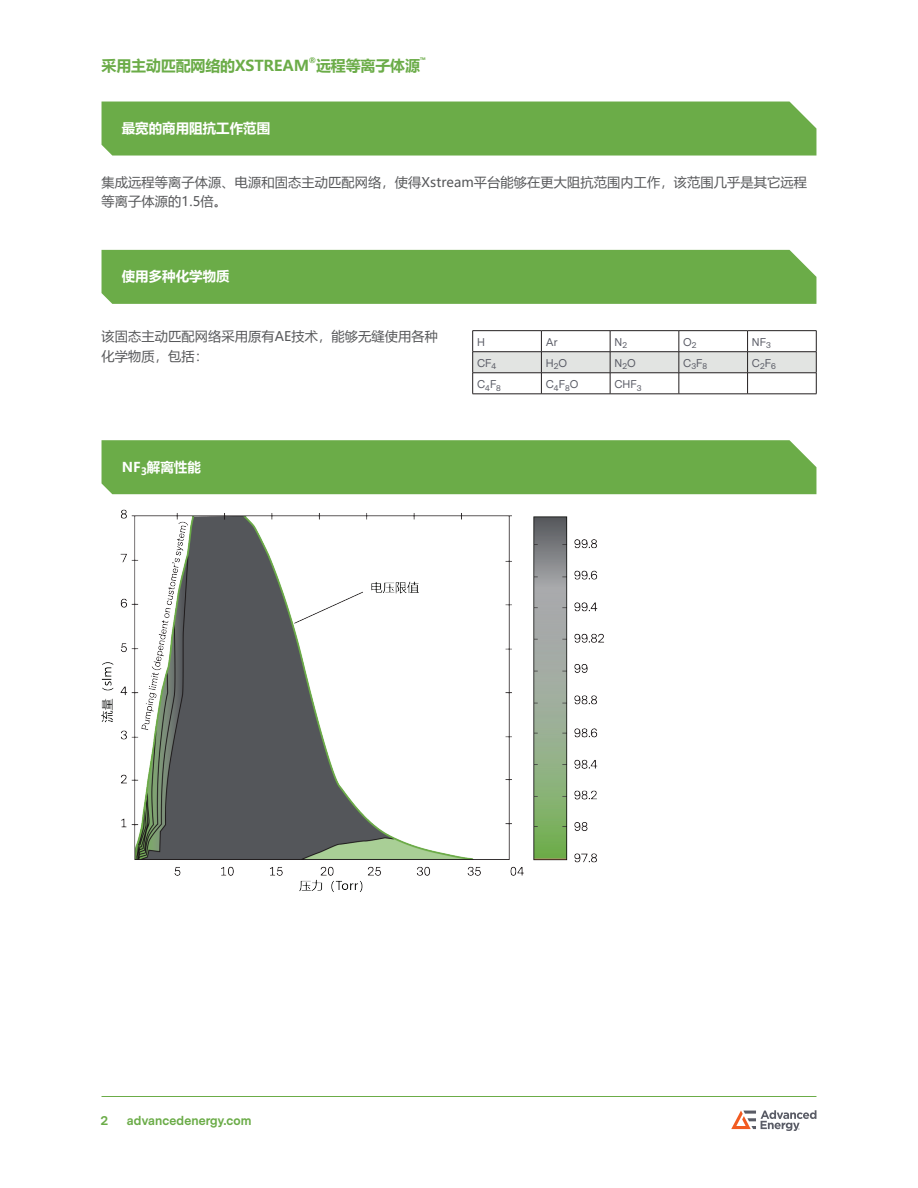
<style>
.page{position:relative;width:918px;height:1188px;background:#fff}
.page>*{position:absolute;margin:0;border:0;box-sizing:border-box;transform-origin:0 0}
.t1{font:700 15px "Microsoft Ya Hei UI";letter-spacing:-.01em;color:#6bac48}
.Heading_1{font:700 13.5px "Microsoft Ya Hei UI";color:#fff}
.Body___normal{font:13.2px/19.8px "Microsoft Ya Hei UI";letter-spacing:.01em;color:#57585a}
.t2{font:700 12px "Messina Sans";letter-spacing:.01em;color:#6bac48}
.table_text{font:10.5px "Messina Sans";letter-spacing:.01em;color:#5a5c66}
.t3{font:700 7.5px "Microsoft Ya Hei UI";color:#6bac48}
</style>
<div class="page">
<hr style="left:102px;top:1096px;width:714px;height:1px;background:#6bac48">
<svg style="left:731px;top:1110px;width:85px;height:21px"></svg>
<div style="left:102px;top:102px;width:714px;height:54px;background:#6bac48"></div>
<div style="left:102px;top:250px;width:714px;height:54px;background:#6bac48"></div>
<hr style="left:472px;top:394px;width:69px;height:1px;background:#231f20">
<hr style="left:541px;top:394px;width:69px;height:1px;background:#231f20">
<hr style="left:610px;top:394px;width:69px;height:1px;background:#231f20">
<hr style="left:679px;top:394px;width:69px;height:1px;background:#231f20">
<hr style="left:748px;top:394px;width:68px;height:1px;background:#231f20">
<hr style="left:472px;top:330px;width:69px;height:1px;background:#231f20">
<hr style="left:541px;top:330px;width:69px;height:1px;background:#231f20">
<hr style="left:610px;top:330px;width:69px;height:1px;background:#231f20">
<hr style="left:679px;top:330px;width:69px;height:1px;background:#231f20">
<hr style="left:748px;top:330px;width:68px;height:1px;background:#231f20">
<svg style="left:472px;top:331px;width:345px;height:63px"></svg>
<hr style="left:472px;top:351px;width:69px;height:1px;background:#231f20">
<hr style="left:541px;top:351px;width:69px;height:1px;background:#231f20">
<hr style="left:610px;top:351px;width:69px;height:1px;background:#231f20">
<hr style="left:679px;top:351px;width:69px;height:1px;background:#231f20">
<hr style="left:748px;top:351px;width:68px;height:1px;background:#231f20">
<div style="left:102px;top:440px;width:714px;height:54px;background:#6bac48"></div>
<img style="left:102px;top:509px;width:502px;height:383px">
<p class="t1" style="left:102px;top:55px;width:209px">采用主动匹配网络的XSTREAM</p>
<p class="t3" style="left:309px;top:55px;width:9px">®</p>
<p class="t1" style="left:316px;top:55px;width:106px">远程等离子体源</p>
<p class="t3" style="left:420px;top:55px;width:8px">™</p>
<p class="Heading_1" style="left:122px;top:119px;width:150px">最宽的商用阻抗工作范围</p>
<p class="Body___normal" style="left:102px;top:172px;width:707px">集成远程等离子体源、电源和固态主动匹配网络，使得Xstream平台能够在更大阻抗范围内工作，该范围几乎是其它远程等离子体源的1.5倍。</p>
<p class="Heading_1" style="left:122px;top:267px;width:109px">使用多种化学物质</p>
<p class="Body___normal" style="left:102px;top:326px;width:338px">该固态主动匹配网络采用原有AE技术，能够无缝使用各种化学物质，包括：</p>
<p class="table_text" style="left:477px;top:335px;width:9px">H</p>
<p class="table_text" style="left:546px;top:335px;width:13px">Ar</p>
<p class="table_text" style="left:614px;top:335px;width:14px">N<sub>2</sub></p>
<p class="table_text" style="left:683px;top:335px;width:15px">O<sub>2</sub></p>
<p class="table_text" style="left:752px;top:335px;width:20px">NF<sub>3</sub></p>
<p class="table_text" style="left:477px;top:356px;width:21px">CF<sub>4</sub></p>
<p class="table_text" style="left:546px;top:356px;width:23px">H<sub>2</sub>O</p>
<p class="table_text" style="left:614px;top:356px;width:23px">N<sub>2</sub>O</p>
<p class="table_text" style="left:683px;top:356px;width:26px">C<sub>3</sub>F<sub>8</sub></p>
<p class="table_text" style="left:752px;top:356px;width:26px">C<sub>2</sub>F<sub>6</sub></p>
<p class="table_text" style="left:477px;top:377px;width:26px">C<sub>4</sub>F<sub>8</sub></p>
<p class="table_text" style="left:546px;top:377px;width:34px">C<sub>4</sub>F<sub>8</sub>O</p>
<p class="table_text" style="left:614px;top:377px;width:29px">CHF<sub>3</sub></p>
<p class="Heading_1" style="left:122px;top:458px;width:81px">NF<sub>3</sub>解离性能</p>
<p class="t2" style="left:101px;top:1113px;width:9px">2</p>
<p class="t2" style="left:127px;top:1113px;width:126px">advancedenergy.com</p>
</div>
